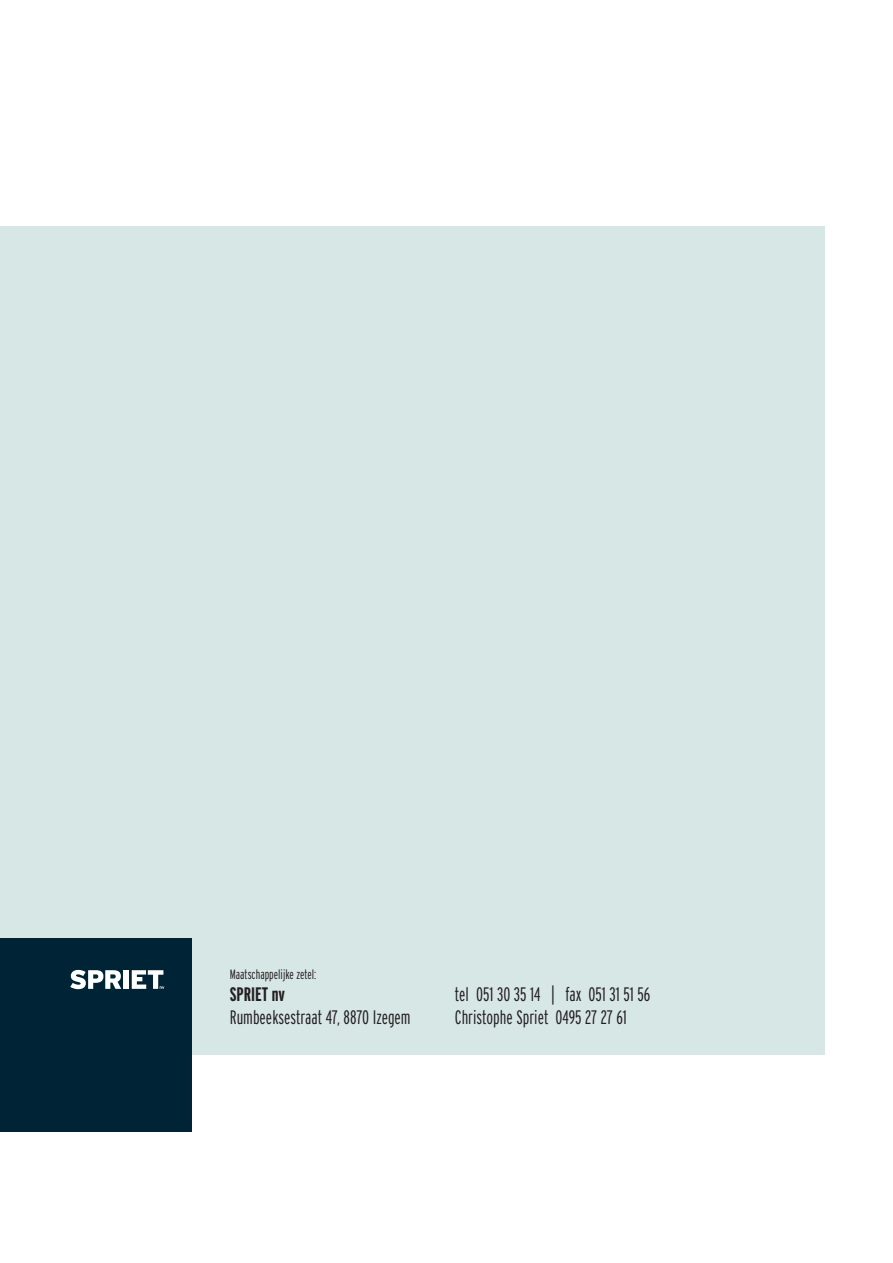
<style>
.page{position:relative;width:893px;height:1263px;background:#fff}
.page>*{position:absolute;margin:0;border:0;box-sizing:border-box;transform-origin:0 0}
.t1{font:300 extra-condensed 19.5px/22.5px "Interstate";color:#231f20}
.t2{font:700 extra-condensed 19.5px "Interstate";color:#231f20}
.t3{font:300 extra-condensed 13.5px "Interstate";color:#231f20}
</style>
<div class="page">
<div style="left:0;top:226px;width:825px;height:829px;background:#d7e7e5"></div>
<div style="left:0;top:938px;width:191px;height:194px;background:#002436"></div>
<svg style="left:70px;top:970px;width:51px;height:19px"></svg>
<div style="left:124px;top:970px;width:5px;height:19px;background:#fff"></div>
<svg style="left:132px;top:970px;width:32px;height:19px"></svg>
<p class="t3" style="left:230px;top:966px;width:88px">Maatschappelijke zetel:</p>
<p class="t2" style="left:230px;top:983px;width:57px">SPRIET nv</p>
<p class="t1" style="left:230px;top:1005px;width:182px">Rumbeeksestraat 47, 8870 Izegem</p>
<p class="t1" style="left:455px;top:983px;width:197px">tel 051 30 35 14 | fax 051 31 51 56<br>Christophe Spriet 0495 27 27 61</p>
</div>
